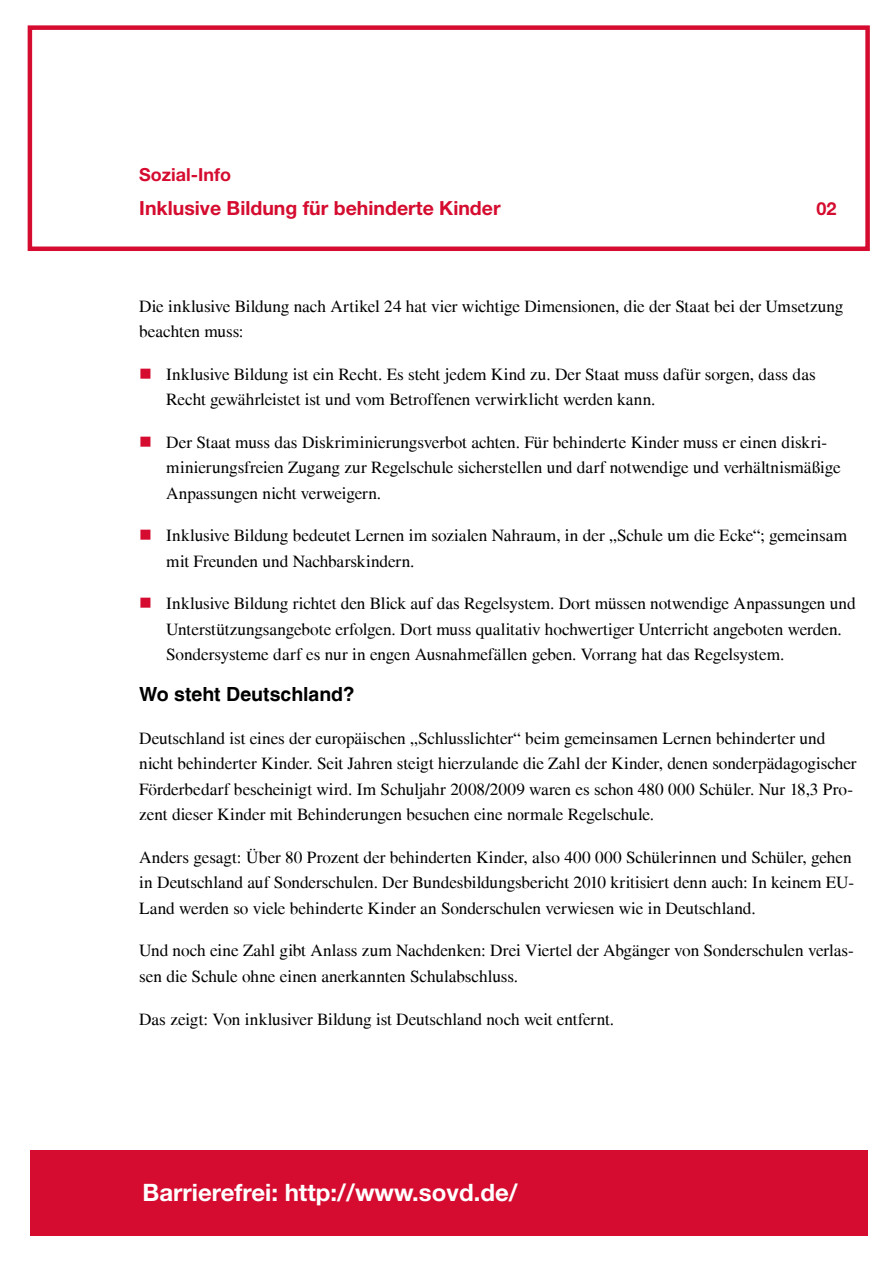
<style>
.page{position:relative;width:893px;height:1263px;background:#fff}
.page>*{position:absolute;margin:0;border:0;box-sizing:border-box;transform-origin:0 0}
.t1{font:700 24px "Helvetica Neue";color:#fff}
.t2{font:700 19.5px "Helvetica Neue";color:#d50c2f}
.t3{font:700 19.5px "Helvetica";color:#000}
.t4{font:700 18px "Helvetica Neue";color:#d50c2f}
.t5{font:17.25px/25.5px "Times LT";letter-spacing:-.005em;color:#000}
</style>
<div class="page">
<div style="left:30px;top:1150px;width:838px;height:85px;background:#d50c2f"></div>
<div style="left:28px;top:25px;width:842px;height:226px;border:4px solid #d50c2f"></div>
<p class="t4" style="left:139px;top:163px;width:93px">Sozial-Info</p>
<p class="t2" style="left:139px;top:196px;width:363px">Inklusive Bildung für behinderte Kinder</p>
<p class="t4" style="left:816px;top:197px;width:22px">02</p>
<p class="t5" style="left:139px;top:293px;width:706px">Die inklusive Bildung nach Artikel 24 hat vier wichtige Dimensionen, die der Staat bei der Umsetzung beachten muss:</p>
<p class="t5" style="left:166px;top:361px;width:651px">Inklusive Bildung ist ein Recht. Es steht jedem Kind zu. Der Staat muss dafür sorgen, dass das<br>Recht gewährleistet ist und vom Betroffenen verwirklicht werden kann.</p>
<p class="t5" style="left:166px;top:429px;width:676px">Der Staat muss das Diskriminierungsverbot achten. Für behinderte Kinder muss er einen diskri&shy;minierungsfreien Zugang zur Regelschule sicherstellen und darf notwendige und verhältnismäßige<br>Anpassungen nicht verweigern.</p>
<p class="t5" style="left:166px;top:523px;width:682px">Inklusive Bildung bedeutet Lernen im sozialen Nahraum, in der „Schule um die Ecke“; gemeinsam mit Freunden und Nachbarskindern.</p>
<p class="t5" style="left:166px;top:591px;width:691px">Inklusive Bildung richtet den Blick auf das Regelsystem. Dort müssen notwendige Anpassungen und<br>Unterstützungsangebote erfolgen. Dort muss qualitativ hochwertiger Unterricht angeboten werden.<br>Sondersysteme darf es nur in engen Ausnahmefällen geben. Vorrang hat das Regelsystem.</p>
<h3 class="t3" style="left:139px;top:682px;width:217px">Wo steht Deutschland?</h3>
<p class="t5" style="left:139px;top:725px;width:719px">Deutschland ist eines der europäischen „Schlusslichter“ beim gemeinsamen Lernen behinderter und nicht behinderter Kinder. Seit Jahren steigt hierzulande die Zahl der Kinder, denen sonderpädagogischer Förderbedarf bescheinigt wird. Im Schuljahr 2008/2009 waren es schon 480 000 Schüler. Nur 18,3 Pro&shy;zent dieser Kinder mit Behinderungen besuchen eine normale Regelschule.</p>
<p class="t5" style="left:139px;top:844px;width:716px">Anders gesagt: Über 80 Prozent der behinderten Kinder, also 400 000 Schülerinnen und Schüler, gehen in Deutschland auf Sonderschulen. Der Bundesbildungsbericht 2010 kritisiert denn auch: In keinem EU-<br>Land werden so viele behinderte Kinder an Sonderschulen verwiesen wie in Deutschland.</p>
<p class="t5" style="left:139px;top:938px;width:716px">Und noch eine Zahl gibt Anlass zum Nachdenken: Drei Viertel der Abgänger von Sonderschulen verlas&shy;sen die Schule ohne einen anerkannten Schulabschluss.</p>
<p class="t5" style="left:139px;top:1006px;width:476px">Das zeigt: Von inklusiver Bildung ist Deutschland noch weit entfernt.</p>
<h1 class="t1" style="left:143px;top:1178px;width:377px">Barrierefrei: http://www.sovd.de/</h1>
</div>
